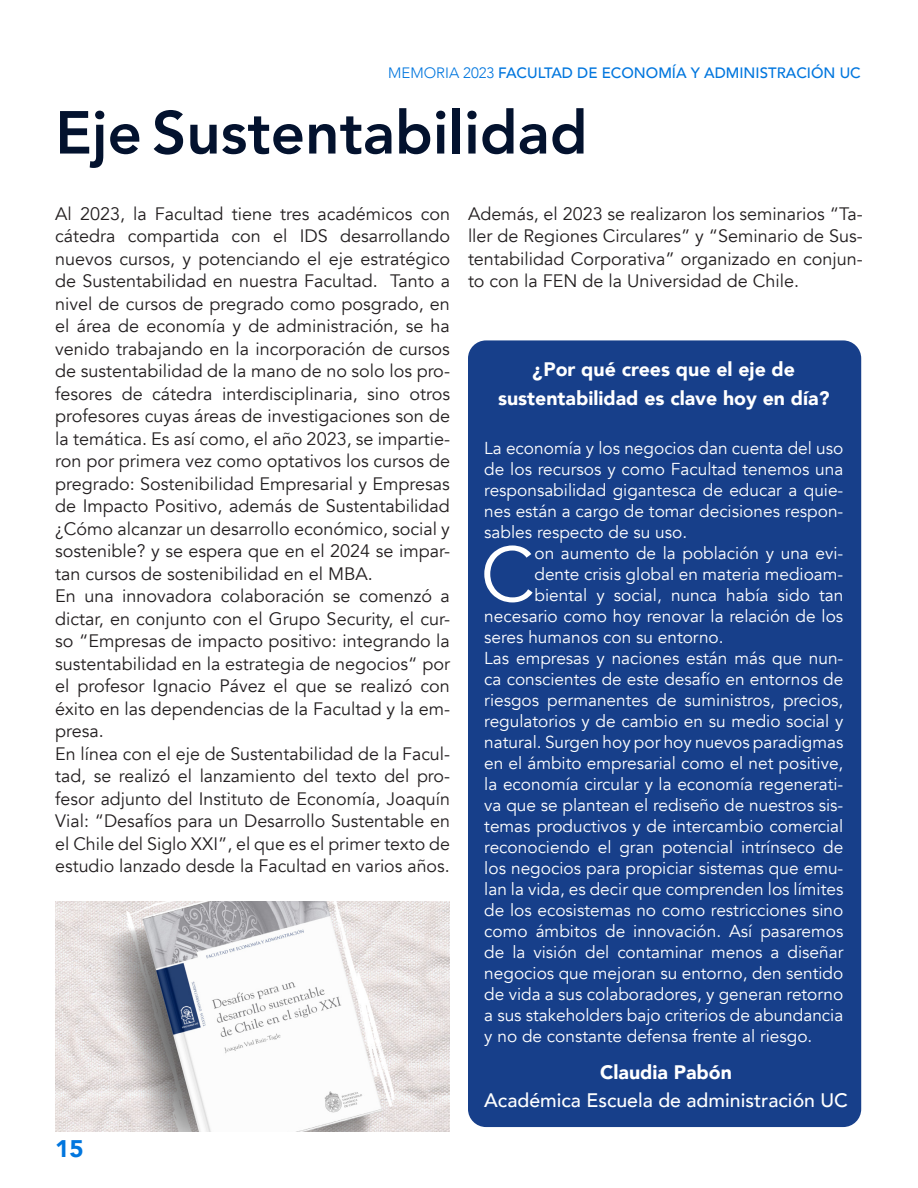
<style>
.page{position:relative;width:918px;height:1188px;background:#fff}
.page>*{position:absolute;margin:0;border:0;box-sizing:border-box;transform-origin:0 0}
.Párrafos_generales{font:76.5px "Avenir";color:#fff}
.Títulos_de_página{font:800 60px "Avenir";color:#03122e}
.t1{font:900 24px "Avenir";color:#0176de}
.Párrafos_generales-2{font:900 19.5px/28.5px "Avenir";color:#fff;text-align:center}
.Párrafos_generales-3{font:500 19.5px "Avenir";color:#fff}
.Párrafos_generales-4{font:18px/22.5px "Avenir";color:#231f20;text-align:justify}
.Párrafos_generales-5{font:17.25px/21px "Avenir";color:#fff;text-align:justify}
.t2{font:500 15px "Avenir";color:#0176de}
.s1{font-weight:300}
</style>
<div class="page">
<div style="left:468px;top:340px;width:393px;height:787px;background:#173f8a;border-radius:18px"></div>
<img style="left:55px;top:901px;width:395px;height:231px">
<p class="t2" style="left:388px;top:60px;width:474px"><span class="s1">MEMORIA 2023</span> FACULTAD DE ECONOMÍA Y ADMINISTRACIÓN UC</p>
<p class="Títulos_de_página" style="left:55px;top:86px;width:534px">Eje Sustentabilidad</p>
<p class="Párrafos_generales-4" style="left:55px;top:203px;width:396px">Al 2023, la Facultad tiene tres académicos con cátedra compartida con el IDS desarrollando nuevos cursos, y potenciando el eje estratégico de Sustentabilidad en nuestra Facultad. Tanto a nivel de cursos de pregrado como posgrado, en el área de economía y de administración, se ha venido trabajando en la incorporación de cursos de sustentabilidad de la mano de no solo los pro&shy;fesores de cátedra interdisciplinaria, sino otros profesores cuyas áreas de investigaciones son de la temática. Es así como, el año 2023, se impartie&shy;ron por primera vez como optativos los cursos de pregrado: Sostenibilidad Empresarial y Empresas de Impacto Positivo, además de Sustentabilidad ¿Cómo alcanzar un desarrollo económico, social y sostenible? y se espera que en el 2024 se impar&shy;tan cursos de sostenibilidad en el MBA.</p>
<p class="Párrafos_generales-4" style="left:55px;top:585px;width:396px">En una innovadora colaboración se comenzó a dictar, en conjunto con el Grupo Security, el cur&shy;so “Empresas de impacto positivo: integrando la sustentabilidad en la estrategia de negocios“ por el profesor Ignacio Pávez el que se realizó con éxito en las dependencias de la Facultad y la em&shy;presa.</p>
<p class="Párrafos_generales-4" style="left:55px;top:743px;width:396px">En línea con el eje de Sustentabilidad de la Facul&shy;tad, se realizó el lanzamiento del texto del pro&shy;fesor adjunto del Instituto de Economía, Joaquín Vial: “Desafíos para un Desarrollo Sustentable en el Chile del Siglo XXI”, el que es el primer texto de estudio lanzado desde la Facultad en varios años.</p>
<h3 class="t1" style="left:55px;top:1128px;width:30px">15</h3>
<p class="Párrafos_generales-4" style="left:468px;top:203px;width:396px">Además, el 2023 se realizaron los seminarios “Ta&shy;ller de Regiones Circulares” y “Seminario de Sus&shy;tentabilidad Corporativa” organizado en conjun&shy;to con la FEN de la Universidad de Chile.</p>
<p class="Párrafos_generales-2" style="left:498px;top:355px;width:333px">¿Por qué crees que el eje de sustentabilidad es clave hoy en día?</p>
<p class="Párrafos_generales-5" style="left:484px;top:438px;width:361px">La economía y los negocios dan cuenta del uso de los recursos y como Facultad tenemos una responsabilidad gigantesca de educar a quie&shy;nes están a cargo de tomar decisiones respon&shy;sables respecto de su uso.</p>
<p class="Párrafos_generales" style="left:481px;top:529px;width:55px">C</p>
<p class="Párrafos_generales-5" style="left:535px;top:543px;width:310px">on aumento de la población y una evi-</p>
<p class="Párrafos_generales-5" style="left:535px;top:564px;width:310px">dente crisis global en materia medioam-</p>
<p class="Párrafos_generales-5" style="left:535px;top:585px;width:310px">biental y social, nunca había sido tan</p>
<p class="Párrafos_generales-5" style="left:484px;top:606px;width:361px">necesario como hoy renovar la relación de los</p>
<p class="Párrafos_generales-5" style="left:484px;top:627px;width:241px">seres humanos con su entorno.</p>
<p class="Párrafos_generales-5" style="left:484px;top:648px;width:361px">Las empresas y naciones están más que nun&shy;ca conscientes de este desafío en entornos de riesgos permanentes de suministros, precios, regulatorios y de cambio en su medio social y natural. Surgen hoy por hoy nuevos paradigmas en el ámbito empresarial como el net positive, la economía circular y la economía regenerati&shy;va que se plantean el rediseño de nuestros sis&shy;temas productivos y de intercambio comercial reconociendo el gran potencial intrínseco de los negocios para propiciar sistemas que emu&shy;lan la vida, es decir que comprenden los límites de los ecosistemas no como restricciones sino como ámbitos de innovación. Así pasaremos de la visión del contaminar menos a diseñar negocios que mejoran su entorno, den sentido de vida a sus colaboradores, y generan retorno a sus stakeholders bajo criterios de abundancia y no de constante defensa frente al riesgo.</p>
<p class="Párrafos_generales-2" style="left:600px;top:1057px;width:133px">Claudia Pabón</p>
<p class="Párrafos_generales-3" style="left:484px;top:1083px;width:365px">Académica Escuela de administración UC</p>
</div>
